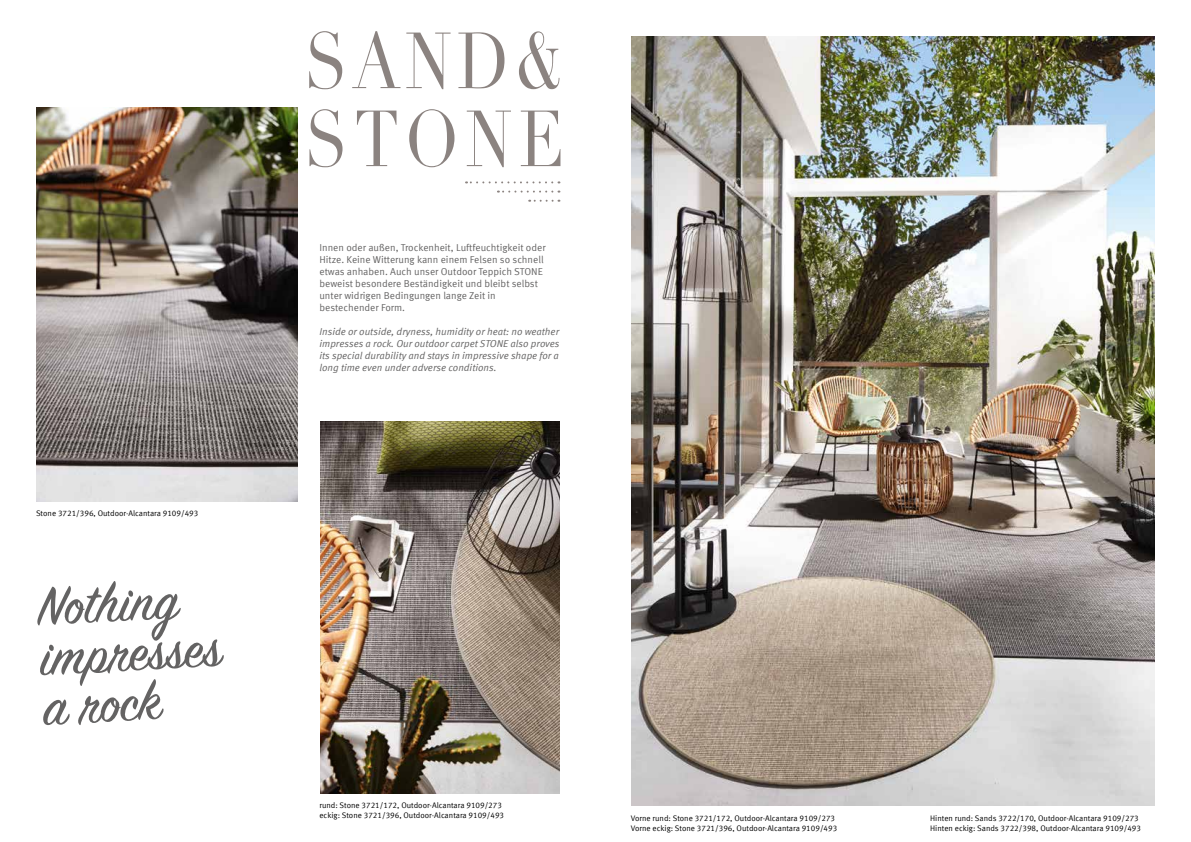
<style>
.page{position:relative;width:1191px;height:842px;background:#fff}
.page>*{position:absolute;margin:0;border:0;box-sizing:border-box;transform-origin:0 0}
.t1{font:78px/78px "Didot";letter-spacing:.09em;color:#8b8380;scale:.83 1}
.t2{font:60px/50px "Sign Painter House Script";color:#646363}
.t3{font:10px/12px "Meta Offc Norm";color:#646363}
.t4{font:10px/12px "Meta Offc Norm Ita";color:#646363;text-align:justify}
.t5{font:8px/9.6px "Meta Offc Norm";color:#000}
</style>
<div class="page">
<img style="left:631px;top:36px;width:524px;height:770px">
<svg style="left:466px;top:181px;width:86px;height:2px"></svg>
<svg style="left:498px;top:191px;width:54px;height:2px"></svg>
<svg style="left:529px;top:200px;width:23px;height:2px"></svg>
<img style="left:36px;top:108px;width:262px;height:394px">
<img style="left:320px;top:421px;width:239px;height:372px">
<p class="t5" style="left:36px;top:509px;width:164px">Stone 3721/396, Outdoor-Alcantara 9109/493</p>
<h2 class="t2" style="left:36px;top:587px;width:183px;rotate:-3deg">Nothing impresses a rock</h2>
<h1 class="t1" style="left:304px;top:24px;width:315px">SAND&amp;<br>STONE</h1>
<p class="t3" style="left:319px;top:242px;width:228px">Innen oder außen, Trockenheit, Luftfeuchtigkeit oder Hitze. Keine Witterung kann einem Felsen so schnell etwas anhaben. Auch unser Outdoor Teppich STONE beweist besondere Beständigkeit und bleibt selbst unter widrigen Bedingungen lange Zeit in bestechender Form.</p>
<p class="t4" style="left:319px;top:326px;width:242px">Inside or outside, dryness, humidity or heat: no weather impresses a rock. Our outdoor carpet STONE also proves its special durability and stays in impressive shape for a long time even under adverse conditions.</p>
<p class="t5" style="left:319px;top:801px;width:186px">rund: Stone 3721/172, Outdoor-Alcantara 9109/273 eckig: Stone 3721/396, Outdoor-Alcantara 9109/493</p>
<p class="t5" style="left:631px;top:814px;width:208px">Vorne rund: Stone 3721/172, Outdoor-Alcantara 9109/273<br>Vorne eckig: Stone 3721/396, Outdoor-Alcantara 9109/493</p>
<p class="t5" style="left:930px;top:814px;width:212px">Hinten rund: Sands 3722/170, Outdoor-Alcantara 9109/273<br>Hinten eckig: Sands 3722/398, Outdoor-Alcantara 9109/493</p>
</div>
